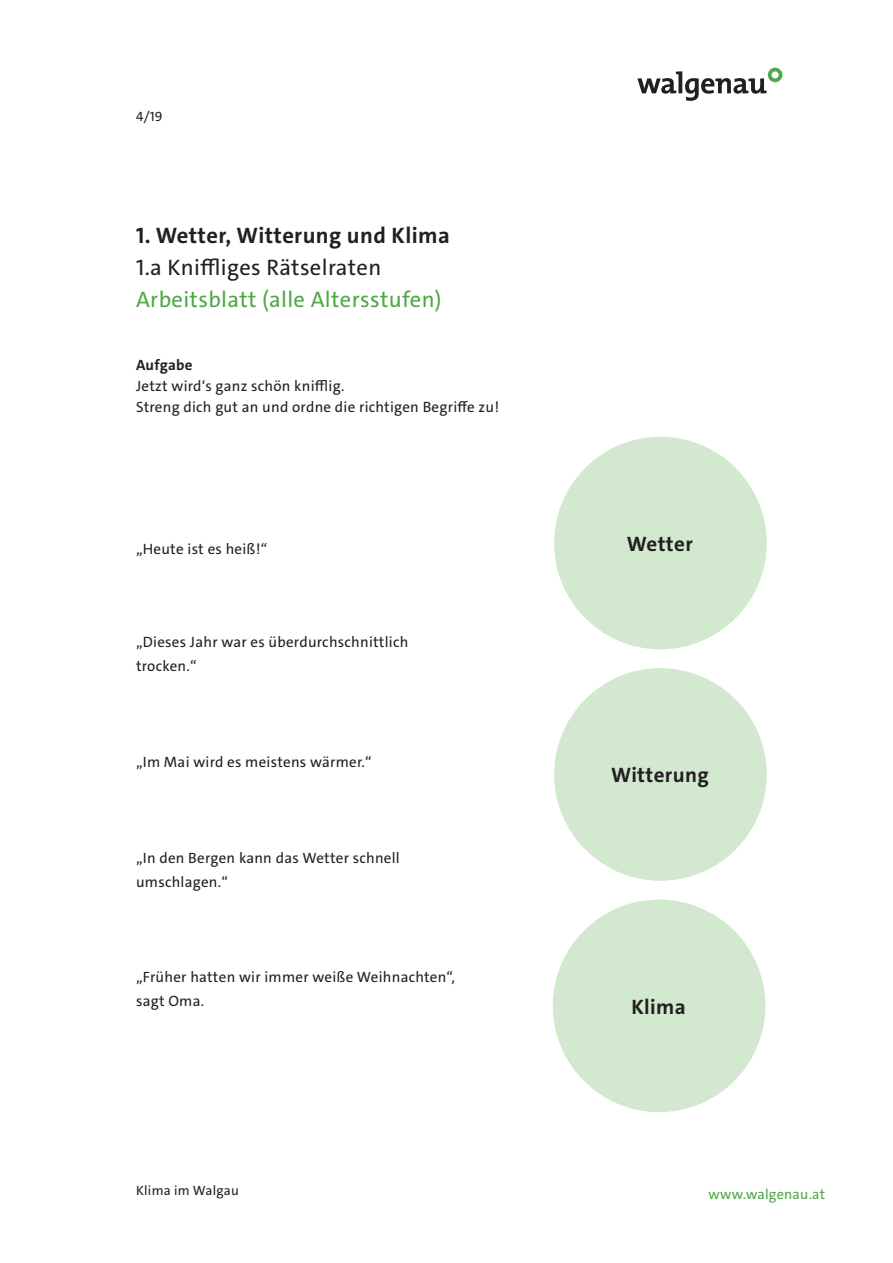
<style>
.page{position:relative;width:893px;height:1263px;background:#fff}
.page>*{position:absolute;margin:0;border:0;box-sizing:border-box;transform-origin:0 0}
.Headline_Grün__Zeile{font:22.5px "The Sans";letter-spacing:.015em;color:#50a746}
.Headline_Bold__Zeile{font:700 22.5px "The Sans";letter-spacing:.015em;color:#231f20}
.Headline_Bold__Zeile-2{font:22.5px "The Sans";letter-spacing:.015em;color:#231f20}
.Lauftext{font:700 21px "The Sans";letter-spacing:.015em;color:#231f20}
.Lauftext-2{font:15px/24px "The Sans";letter-spacing:.015em;color:#231f20}
.t1{font:14.25px "The Sans";letter-spacing:.015em;color:#50a746}
.t2{font:13.5px "The Sans";letter-spacing:.015em;color:#231f20}
.s1{font-weight:700}
</style>
<div class="page">
<svg style="left:637px;top:68px;width:145px;height:33px"></svg>
<div style="left:554px;top:437px;width:213px;height:212px;background:#d3e9cf;border-radius:50%"></div>
<div style="left:554px;top:668px;width:213px;height:213px;background:#d3e9cf;border-radius:50%"></div>
<div style="left:553px;top:899px;width:212px;height:213px;background:#d3e9cf;border-radius:50%"></div>
<p class="t2" style="left:136px;top:108px;width:28px">4/19</p>
<p class="Headline_Bold__Zeile" style="left:136px;top:221px;width:315px">1. Wetter, Witterung und Klima</p>
<p class="Headline_Bold__Zeile-2" style="left:136px;top:253px;width:247px">1.a Kniffliges Rätselraten</p>
<p class="Headline_Grün__Zeile" style="left:136px;top:284px;width:307px">Arbeitsblatt (alle Altersstufen)</p>
<p class="Lauftext-2" style="left:136px;top:354px;width:210px;line-height:21.3px"><span class="s1">Aufgabe<br></span>Jetzt wird‘s ganz schön knifflig.</p>
<p class="Lauftext-2" style="left:136px;top:395px;width:365px">Streng dich gut an und ordne die richtigen Begriffe zu!</p>
<p class="Lauftext-2" style="left:136px;top:537px;width:133px">„Heute ist es heiß!“</p>
<p class="Lauftext-2" style="left:136px;top:630px;width:274px">„Dieses Jahr war es überdurchschnittlich trocken.“</p>
<p class="Lauftext-2" style="left:136px;top:750px;width:237px">„Im Mai wird es meistens wärmer.“</p>
<p class="Lauftext-2" style="left:136px;top:846px;width:265px">„In den Bergen kann das Wetter schnell umschlagen.“</p>
<p class="Lauftext-2" style="left:136px;top:965px;width:320px">„Früher hatten wir immer weiße Weihnachten“, sagt Oma.</p>
<p class="t2" style="left:136px;top:1182px;width:104px">Klima im Walgau</p>
<p class="Lauftext" style="left:627px;top:530px;width:67px">Wetter</p>
<p class="Lauftext" style="left:611px;top:762px;width:99px">Witterung</p>
<p class="Lauftext" style="left:631px;top:993px;width:56px">Klima</p>
<p class="t1" style="left:708px;top:1185px;width:118px">www.walgenau.at</p>
</div>
